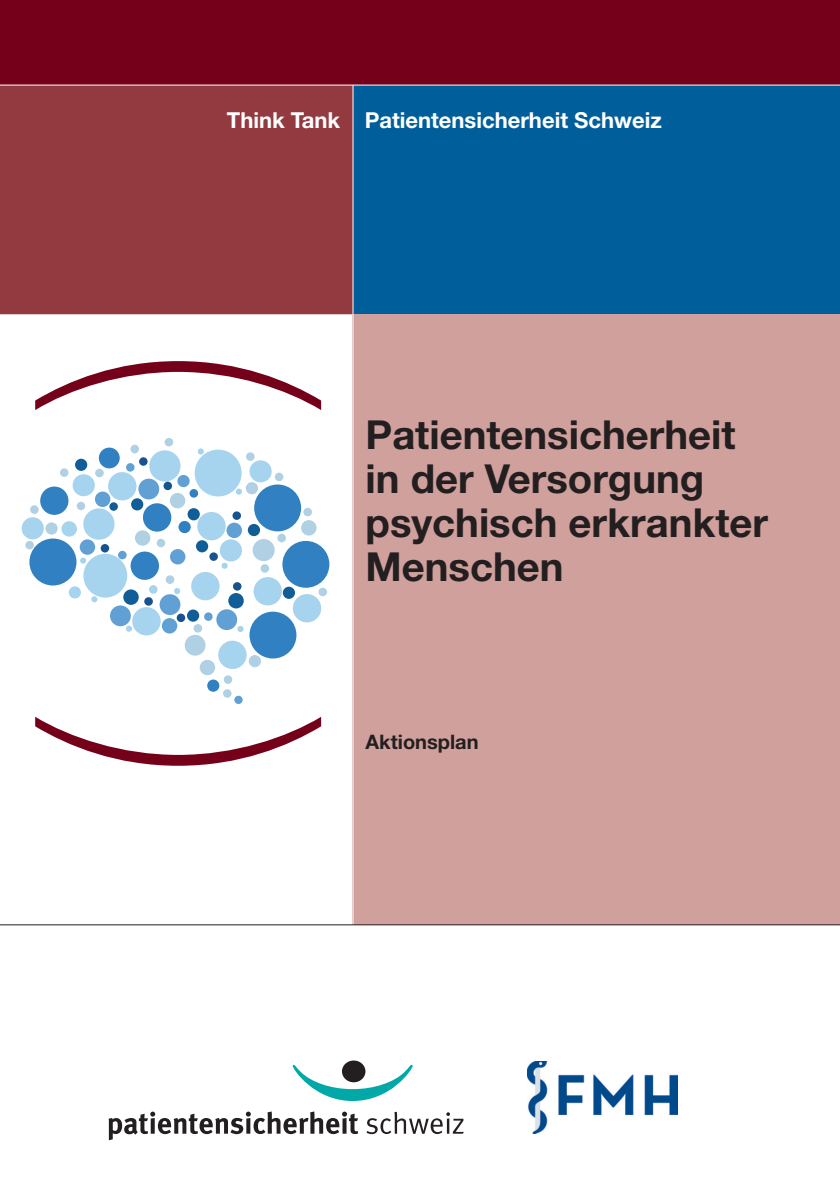
<style>
.page{position:relative;width:840px;height:1191px;background:#fff}
.page>*{position:absolute;margin:0;border:0;box-sizing:border-box;transform-origin:0 0}
.t1{font:100 condensed 318px "Helvetica Neue";color:#75001a}
.t2{font:700 40px/44px "Helvetica Neue";color:#231f20}
.t3{font:700 22px "Helvetica Neue";color:#fff}
.t4{font:700 20px "Helvetica Neue";color:#231f20}
</style>
<div class="page">
<svg style="left:22px;top:520px;width:299px;height:102px"></svg>
<svg style="left:25px;top:445px;width:287px;height:252px"></svg>
<div style="left:234px;top:696px;width:8px;height:8px;background:#61a0d5;border-radius:50%"></div>
<svg style="left:109px;top:1111px;width:249px;height:29px"></svg>
<svg style="left:366px;top:1111px;width:97px;height:23px"></svg>
<svg style="left:292px;top:1064px;width:120px;height:37px"></svg>
<div style="left:342px;top:1060px;width:23px;height:22px;background:#231f20;border-radius:50%"></div>
<div style="left:0;top:0;width:839px;height:85px;background:#75001a"></div>
<div style="left:0;top:85px;width:353px;height:229px;background:#933a40"></div>
<div style="left:353px;top:85px;width:486px;height:229px;background:#005f9b"></div>
<hr style="left:0;top:85px;width:839px;height:1px;background:#fff">
<div style="left:352px;top:314px;width:487px;height:611px;background:#d0a09c"></div>
<hr style="left:352px;top:85px;width:1px;height:840px;background:#fff">
<hr style="left:0;top:924px;width:839px;height:1px;background:#231f20">
<img style="left:527px;top:1061px;width:150px;height:72px">
<p class="t3" style="left:227px;top:112px;width:436px">Think Tank Patientensicherheit Schweiz</p>
<h1 class="t1" style="left:35px;top:786px;width:448px;rotate:-90deg">( )</h1>
<p class="t2" style="left:365px;top:416px;width:404px">Patientensicherheit in der Versorgung psychisch erkrankter<br>Menschen</p>
<p class="t4" style="left:365px;top:735px;width:114px">Aktionsplan</p>
</div>
